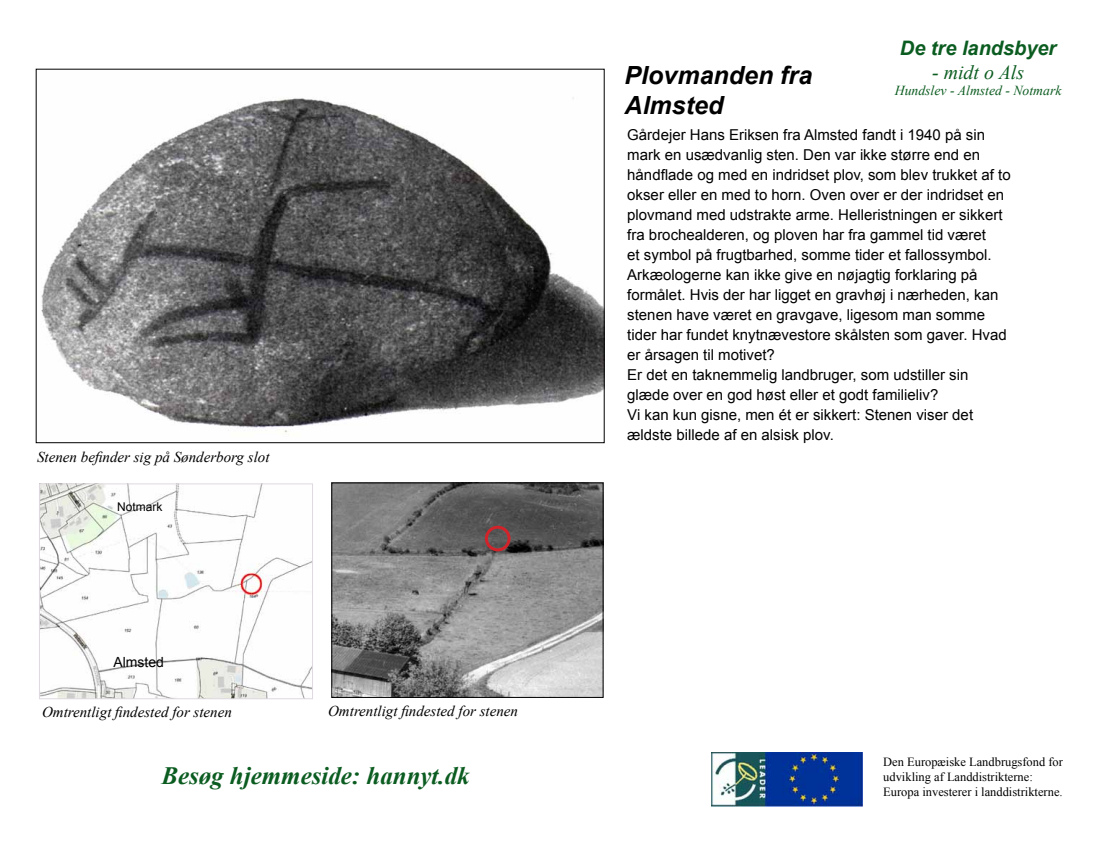
<style>
.page{position:relative;width:1106px;height:851px;background:#fff}
.page>*{position:absolute;margin:0;border:0;box-sizing:border-box;transform-origin:0 0}
.t1{font:italic 700 25px/30px "Arial";color:#000}
.t2{font:italic 700 24.9px "Times New Roman";color:#0b5c20}
.t3{font:italic 700 19.9px "Arial";color:#0b5c20}
.t4{font:italic 19.9px "Times New Roman";color:#0b5c20}
.t5{font:15px/20px "Arial";color:#000}
.t6{font:italic 15px "Times New Roman";color:#000}
.t7{font:14px "Arial";color:#000}
.t8{font:italic 13.7px "Times New Roman";color:#0b5c20}
.t9{font:12.5px/15px "Times New Roman";color:#000}
.t10{font:12px "Arial";color:#000}
</style>
<div class="page">
<img style="left:711px;top:752px;width:152px;height:54px">
<img style="left:333px;top:484px;width:268px;height:211px">
<div style="left:331px;top:482px;width:272px;height:215px;border:1px solid #000"></div>
<img style="left:41px;top:97px;width:561px;height:336px">
<img style="left:41px;top:485px;width:270px;height:212px">
<div style="left:39px;top:483px;width:274px;height:216px;border:1px solid #dfd9df"></div>
<div style="left:485px;top:525px;width:25px;height:26px;border:3px solid #d2232a;border-radius:50%"></div>
<p class="t6" style="left:37px;top:446px;width:234px">Stenen befinder sig på Sønderborg slot</p>
<p class="t10" style="left:117px;top:498px;width:47px">Notmark</p>
<p class="t7" style="left:113px;top:653px;width:52px">Almsted</p>
<p class="t6" style="left:42px;top:701px;width:191px">Omtrentligt findested for stenen</p>
<p class="t6" style="left:328px;top:700px;width:191px">Omtrentligt findested for stenen</p>
<h2 class="t2" style="left:161px;top:758px;width:310px">Besøg hjemmeside: hannyt.dk</h2>
<h3 class="t3" style="left:900px;top:35px;width:158px">De tre landsbyer</h3>
<h3 class="t4" style="left:932px;top:58px;width:94px">- midt o Als</h3>
<p class="t8" style="left:894px;top:81px;width:168px">Hundslev - Almsted - Notmark</p>
<h1 class="t1" style="left:624px;top:61px;width:189px">Plovmanden fra<br>Almsted</h1>
<p class="t5" style="left:627px;top:124px;width:385px">Gårdejer Hans Eriksen fra Almsted fandt i 1940 på sin mark en usædvanlig sten. Den var ikke større end en håndflade og med en indridset plov, som blev trukket af to okser eller en med to horn. Oven over er der indridset en plovmand med udstrakte arme. Helleristningen er sikkert fra brochealderen, og ploven har fra gammel tid været<br>et symbol på frugtbarhed, somme tider et fallossymbol.<br>Arkæologerne kan ikke give en nøjagtig forklaring på formålet. Hvis der har ligget en gravhøj i nærheden, kan stenen have været en gravgave, ligesom man somme tider har fundet knytnævestore skålsten som gaver. Hvad er årsagen til motivet?<br>Er det en taknemmelig landbruger, som udstiller sin glæde over en god høst eller et godt familieliv?<br>Vi kan kun gisne, men ét er sikkert: Stenen viser det ældste billede af en alsisk plov.</p>
<p class="t9" style="left:883px;top:754px;width:181px">Den Europæiske Landbrugsfond for udvikling af Landdistrikterne:<br>Europa investerer i landdistrikterne.</p>
</div>
